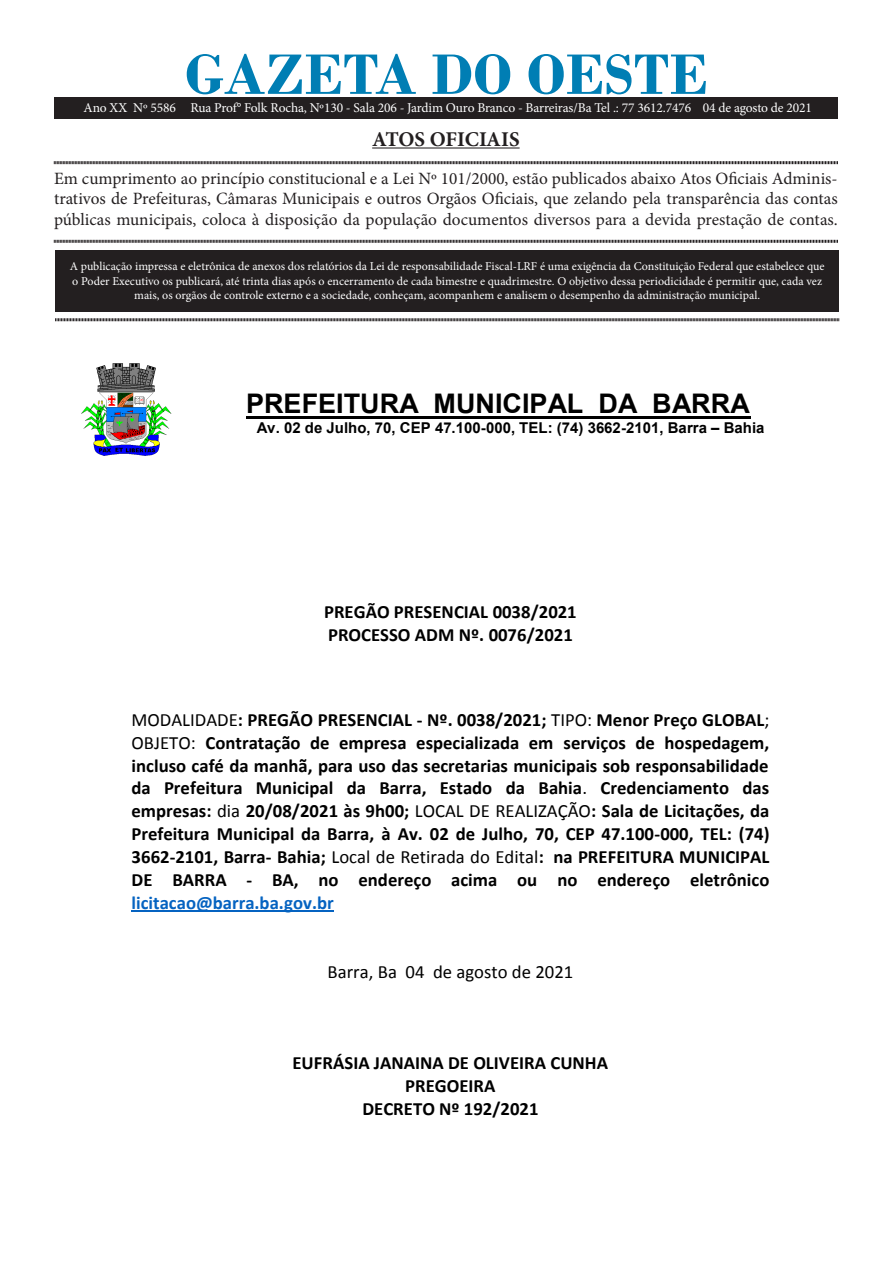
<style>
.page{position:relative;width:893px;height:1263px;background:#fff}
.page>*{position:absolute;margin:0;border:0;box-sizing:border-box;transform-origin:0 0}
.t1{font:700 60px "Bodoni";color:#007eb4}
.t2{font:700 27px "Arial";color:#000}
.t3{font:700 21px "Minion Pro";letter-spacing:-.005em;color:#231f20}
.t4{font:700 18.75px/23px "Calibri";color:#000}
.t5{font:18.75px "Calibri";color:#000}
.t6{font:17.25px/20.7px "Minion Pro";color:#231f20;text-align:justify}
.t7{font:700 15px "Arial";color:#000}
.t8{font:13.5px "Minion Pro";letter-spacing:-.01em;color:#fff}
.t9{font:12px/14.4px "Minion Pro";color:#fff;text-align:center}
.s1{font-style:inherit}
.s2{font-weight:400}
.s3{color:#0563c1}
</style>
<div class="page">
<div style="left:55px;top:250px;width:784px;height:61px;background:#231f20"></div>
<hr style="left:372px;top:147px;width:148px;height:2px;background:#231f20">
<svg style="left:54px;top:161px;width:784px;height:4px;background:#908e8e"></svg>
<svg style="left:54px;top:239px;width:784px;height:4px;background:#908e8e"></svg>
<svg style="left:55px;top:318px;width:784px;height:4px;background:#908e8e"></svg>
<div style="left:54px;top:98px;width:784px;height:20px;background:#231f20"></div>
<img style="left:81px;top:364px;width:91px;height:92px">
<hr style="left:246px;top:416px;width:504px;height:3px;background:#000">
<hr style="left:131px;top:910px;width:203px;height:2px;background:#0563c1">
<p class="t1" style="left:185px;top:39px;width:525px">GAZETA DO OESTE</p>
<p class="t3" style="left:372px;top:124px;width:149px">ATOS OFICIAIS</p>
<p class="t6" style="left:54px;top:168px;width:785px">Em cumprimento ao princípio constitucional e a Lei Nº 101/2000, estão publicados abaixo Atos Oficiais Adminis&shy;trativos de Prefeituras, Câmaras Municipais e outros Orgãos Oficiais, que zelando pela transparência das contas públicas municipais, coloca à disposição da população documentos diversos para a devida prestação de contas.</p>
<p class="t9" style="left:70px;top:259px;width:756px">A publicação impressa e eletrônica de anexos dos relatórios da Lei de responsabilidade Fiscal-LRF é uma exigência da Constituição Federal que estabelece que o Poder Executivo os publicará, até trinta dias após o encerramento de cada bimestre e quadrimestre. O objetivo dessa periodicidade é permitir que, cada vez mais, os orgãos de controle externo e a sociedade, conheçam, acompanhem e analisem o desempenho da administração municipal.</p>
<p class="t8" style="left:84px;top:98px;width:730px">Ano XX Nº 5586 Rua Prof° Folk Rocha, Nº130 - Sala 206 - Jardim Ouro Branco - Barreiras/Ba Tel .: 77 3612.7476 04 de agosto de 2021</p>
<p class="t2" style="left:246px;top:386px;width:505px">PREFEITURA MUNICIPAL DA BARRA</p>
<p class="t7" style="left:257px;top:418px;width:509px">Av. 02 de Julho, 70, CEP 47.100-000, TEL: (74) 3662-2101, Barra <span class="s1">–</span> Bahia</p>
<p class="t4" style="left:324px;top:600px;width:254px">PREGÃO PRESENCIAL 0038/2021<br>PROCESSO ADM Nº. 0076/2021</p>
<p class="t4" style="left:132px;top:708px;width:640px;text-align:justify"><span class="s2">MODALIDADE</span>: PREGÃO PRESENCIAL - Nº. 0038/2021; <span class="s2">TIPO:</span> Menor Preço GLOBAL<span class="s2">; OBJETO:</span> Contratação de empresa especializada em serviços de hospedagem, incluso café da manhã, para uso das secretarias municipais sob responsabilidade da Prefeitura Municipal da Barra, Estado da Bahia<span class="s2">.</span> Credenciamento das empresas: <span class="s2">dia</span> 20/08/2021 às 9h00; <span class="s2">LOCAL DE REALIZAÇÃO</span>: Sala de Licitações, da Prefeitura Municipal da Barra, à Av. 02 de Julho, 70, CEP 47.100-000, TEL: (74)<br>3662-2101, Barra- Bahia; <span class="s2">Local de Retirada do Edital</span>: na PREFEITURA MUNICIPAL DE BARRA - BA, no endereço acima ou no endereço eletrônico <span class="s3">licitacao@barra.ba.gov.br</span></p>
<p class="t5" style="left:328px;top:959px;width:247px">Barra, Ba 04 de agosto de 2021</p>
<p class="t4" style="left:292px;top:1051px;width:317px;text-align:center">EUFRÁSIA JANAINA DE OLIVEIRA CUNHA<br>PREGOEIRA<br>DECRETO Nº 192/2021</p>
</div>
